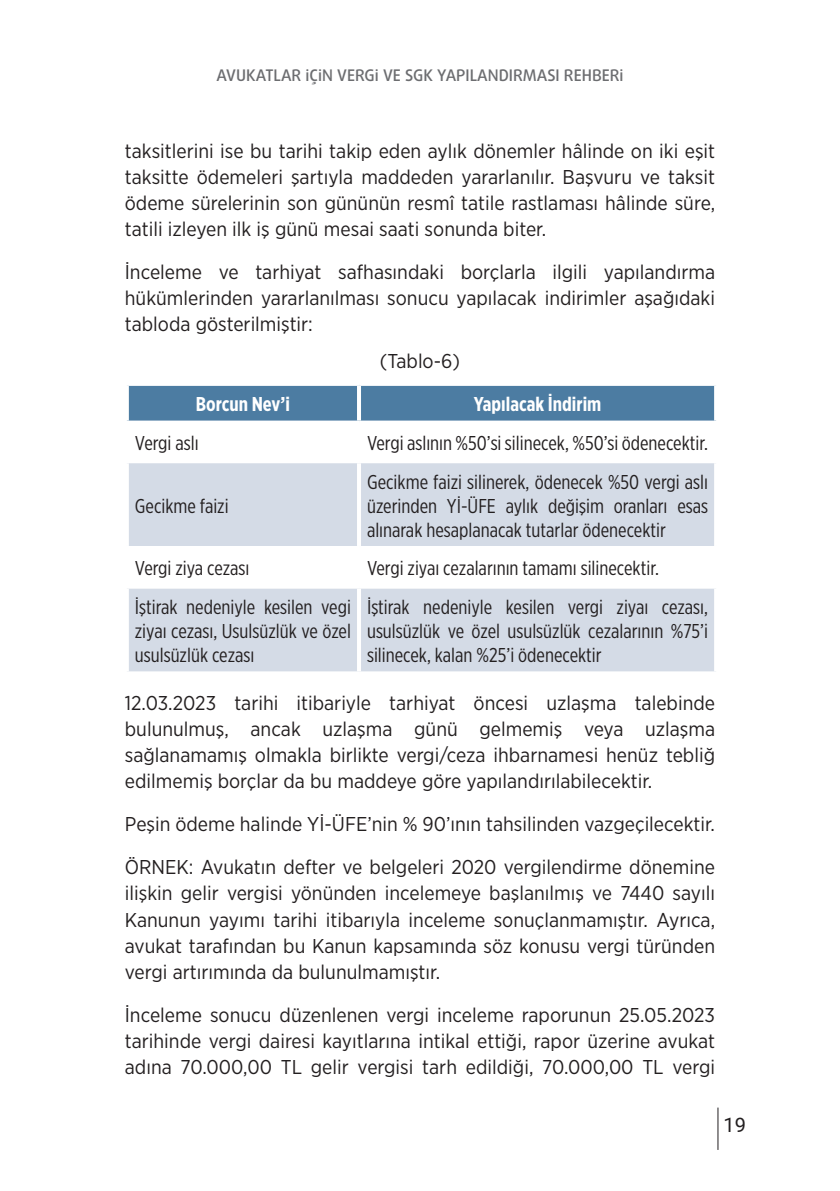
<style>
.page{position:relative;width:840px;height:1191px;background:#fff}
.page>*{position:absolute;margin:0;border:0;box-sizing:border-box;transform-origin:0 0}
.standart{font:20px/26px "Gotham Narrow";color:#231f20;text-align:justify}
.tablo{font:20px/24px "Gotham X Narrow";color:#231f20;text-align:justify}
.tablo-2{font:700 20px "Gotham X Narrow";color:#fff}
.t1{font:20px "Roboto";color:#231f20}
.t2{font:500 16px "Daxline Pro";color:#6c6d70}
</style>
<div class="page">
<hr style="left:717px;top:1107px;width:1px;height:42px;background:#231f20">
<div style="left:129px;top:386px;width:584px;height:34px;background:#4c7ca2"></div>
<svg style="left:129px;top:463px;width:584px;height:208px;fill:#d4dbe6"></svg>
<svg style="left:127px;top:385px;width:232px;height:1px"></svg>
<svg style="left:128px;top:386px;width:1px;height:34px"></svg>
<svg style="left:359px;top:385px;width:357px;height:1px"></svg>
<hr style="left:357px;top:386px;width:4px;height:34px;background:#fff">
<svg style="left:713px;top:386px;width:2px;height:34px"></svg>
<svg style="left:127px;top:420px;width:232px;height:1px"></svg>
<svg style="left:359px;top:420px;width:357px;height:1px"></svg>
<hr style="left:357px;top:463px;width:4px;height:83px;background:#fff">
<svg style="left:713px;top:463px;width:2px;height:83px"></svg>
<hr style="left:125px;top:546px;width:234px;height:4px;background:#fff">
<hr style="left:359px;top:546px;width:358px;height:4px;background:#fff">
<hr style="left:357px;top:550px;width:4px;height:34px;background:#fff">
<hr style="left:125px;top:584px;width:234px;height:4px;background:#fff">
<hr style="left:359px;top:584px;width:358px;height:4px;background:#fff">
<hr style="left:357px;top:588px;width:4px;height:83px;background:#fff">
<svg style="left:713px;top:588px;width:2px;height:83px"></svg>
<svg style="left:127px;top:671px;width:232px;height:1px"></svg>
<svg style="left:359px;top:671px;width:357px;height:1px"></svg>
<p class="t2" style="left:216px;top:65px;width:408px">AVUKATLAR İÇİN VERGİ VE SGK YAPILANDIRMASI REHBERİ</p>
<p class="standart" style="left:125px;top:137px;width:591px">taksitlerini ise bu tarihi takip eden aylık dönemler hâlinde on iki eşit taksitte ödemeleri şartıyla maddeden yararlanılır. Başvuru ve taksit ödeme sürelerinin son gününün resmî tatile rastlaması hâlinde süre, tatili izleyen ilk iş günü mesai saati sonunda biter.</p>
<p class="standart" style="left:125px;top:258px;width:591px">İnceleme ve tarhiyat safhasındaki borçlarla ilgili yapılandırma hükümlerinden yararlanılması sonucu yapılacak indirimler aşağıdaki tabloda gösterilmiştir:</p>
<p class="standart" style="left:380px;top:348px;width:81px">(Tablo-6)</p>
<p class="tablo-2" style="left:196px;top:392px;width:95px">Borcun Nev’i</p>
<p class="tablo-2" style="left:473px;top:392px;width:129px">Yapılacak İndirim</p>
<p class="tablo" style="left:135px;top:430px;width:65px">Vergi aslı</p>
<p class="tablo" style="left:367px;top:430px;width:342px">Vergi aslının %50’si silinecek, %50’si ödenecektir.</p>
<p class="tablo" style="left:135px;top:493px;width:95px">Gecikme faizi</p>
<p class="tablo" style="left:367px;top:469px;width:342px">Gecikme faizi silinerek, ödenecek %50 vergi aslı üzerinden Yİ-ÜFE aylık değişim oranları esas alınarak hesaplanacak tutarlar ödenecektir</p>
<p class="tablo" style="left:135px;top:556px;width:116px">Vergi ziya cezası</p>
<p class="tablo" style="left:367px;top:556px;width:293px">Vergi ziyaı cezalarının tamamı silinecektir.</p>
<p class="tablo" style="left:135px;top:594px;width:217px">İştirak nedeniyle kesilen vegi ziyaı cezası, Usulsüzlük ve özel usulsüzlük cezası</p>
<p class="tablo" style="left:367px;top:594px;width:342px">İştirak nedeniyle kesilen vergi ziyaı cezası, usulsüzlük ve özel usulsüzlük cezalarının %75’i silinecek, kalan %25’i ödenecektir</p>
<p class="standart" style="left:125px;top:690px;width:591px">12.03.2023 tarihi itibariyle tarhiyat öncesi uzlaşma talebinde bulunulmuş, ancak uzlaşma günü gelmemiş veya uzlaşma sağlanamamış olmakla birlikte vergi/ceza ihbarnamesi henüz tebliğ edilmemiş borçlar da bu maddeye göre yapılandırılabilecektir.</p>
<p class="standart" style="left:125px;top:811px;width:591px">Peşin ödeme halinde Yİ-ÜFE’nin % 90’ının tahsilinden vazgeçilecektir.</p>
<p class="standart" style="left:125px;top:854px;width:591px">ÖRNEK: Avukatın defter ve belgeleri 2020 vergilendirme dönemine ilişkin gelir vergisi yönünden incelemeye başlanılmış ve 7440 sayılı Kanunun yayımı tarihi itibarıyla inceleme sonuçlanmamıştır. Ayrıca, avukat tarafından bu Kanun kapsamında söz konusu vergi türünden vergi artırımında da bulunulmamıştır.</p>
<p class="standart" style="left:125px;top:1001px;width:591px">İnceleme sonucu düzenlenen vergi inceleme raporunun 25.05.2023 tarihinde vergi dairesi kayıtlarına intikal ettiği, rapor üzerine avukat adına 70.000,00 TL gelir vergisi tarh edildiği, 70.000,00 TL vergi</p>
<p class="t1" style="left:723px;top:1110px;width:24px">19</p>
</div>
